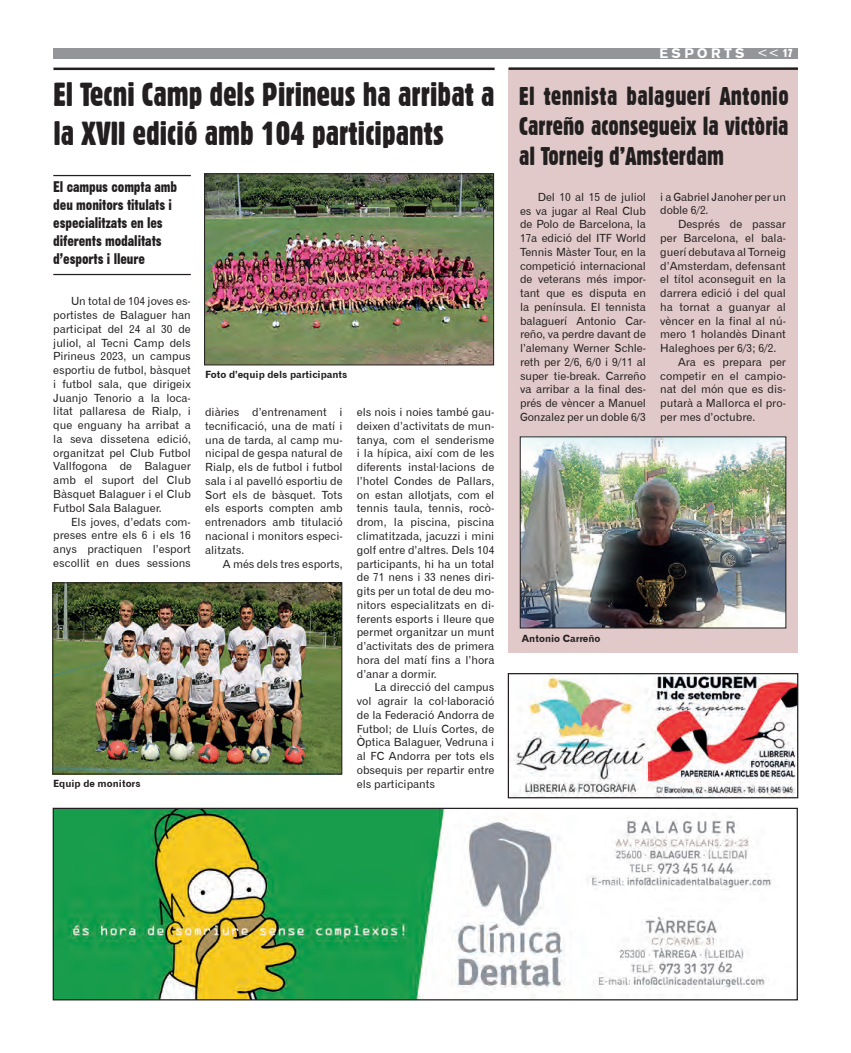
<style>
.page{position:relative;width:851px;height:1053px;background:#fff}
.page>*{position:absolute;margin:0;border:0;box-sizing:border-box;transform-origin:0 0}
.t1{font:32.5px/39px "Gothic 821 Condensed BT";color:#231f20}
.t2{font:25px/30px "Gothic 821 Condensed BT";color:#231f20;text-align:justify}
.t3{font:15px/18px "Gothic No 13 BT";letter-spacing:-.005em;color:#231f20}
.t4{font:13.75px "Gothic 725 BT Black A";letter-spacing:.25em;color:#fff}
.t5{font:11.25px/13.8px "Gothic 720 BT Roman B";color:#231f20;text-align:justify}
.t6{font:10px "Gothic 720 BT Bold B";color:#231f20}
.s1{font-family:"Gothic 720 BT Roman B"}
.s2{font-family:"Gothic 821 Condensed BT";font-size:11.25px}
</style>
<div class="page">
<div style="left:53px;top:48px;width:744px;height:10px;background:#939598"></div>
<img style="left:55px;top:809px;width:717px;height:189px">
<div style="left:53px;top:807px;width:744px;height:193px;border:1px solid #231f20"></div>
<hr style="left:53px;top:68px;width:441px;height:2px;background:#231f20">
<img style="left:206px;top:176px;width:285px;height:187px">
<div style="left:204px;top:174px;width:289px;height:191px;border:1px solid #231f20"></div>
<hr style="left:53px;top:175px;width:138px;height:1px;background:#231f20">
<hr style="left:53px;top:274px;width:138px;height:1px;background:#231f20">
<img style="left:55px;top:584px;width:285px;height:188px">
<div style="left:53px;top:582px;width:289px;height:192px;border:1px solid #231f20"></div>
<div style="left:508px;top:69px;width:289px;height:583px;background:#e0c9c8"></div>
<hr style="left:508px;top:67px;width:289px;height:3px;background:#231f20">
<img style="left:522px;top:438px;width:261px;height:188px">
<div style="left:520px;top:436px;width:265px;height:192px;border:1px solid #231f20"></div>
<img style="left:509px;top:675px;width:287px;height:121px">
<div style="left:507px;top:673px;width:291px;height:125px;border:1px solid #231f20"></div>
<p class="t1" style="left:53px;top:75px;width:442px">El Tecni Camp dels Pirineus ha arribat a la XVII edició amb 104 participants</p>
<p class="t3" style="left:53px;top:177px;width:125px">El campus compta amb deu monitors titulats i especialitzats en les</p>
<p class="t3" style="left:53px;top:231px;width:110px">diferents modalitats</p>
<p class="t3" style="left:53px;top:249px;width:93px">d’esports i lleure</p>
<p class="t5" style="left:53px;top:294px;width:139px;text-indent:18px">Un total de 104 joves es&shy;portistes de Balaguer han participat del 24 al 30 de juliol, al Tecni Camp dels Pirineus 2023, un campus esportiu de futbol, bàsquet i futbol sala, que dirigeix Juanjo Tenorio a la loca&shy;litat pallaresa de Rialp, i que enguany ha arribat a la seva dissetena edició, organitzat pel Club Futbol Vallfogona de Balaguer amb el suport del Club Bàsquet Balaguer i el Club Futbol Sala Balaguer.</p>
<p class="t5" style="left:53px;top:514px;width:139px;text-indent:18px">Els joves, d’edats com&shy;preses entre els 6 i els 16 anys practiquen l’esport escollit en dues sessions</p>
<p class="t6" style="left:53px;top:777px;width:89px">Equip de monitors</p>
<p class="t6" style="left:205px;top:368px;width:144px">Foto d’equip dels participants</p>
<p class="t5" style="left:205px;top:405px;width:139px">diàries d’entrenament i tecnificació, una de matí i una de tarda, al camp mu&shy;nicipal de gespa natural de Rialp, els de futbol i futbol sala i al pavelló esportiu de Sort els de bàsquet. Tots els esports compten amb entrenadors amb titulació nacional i monitors especi&shy;alitzats.</p>
<p class="t5" style="left:223px;top:556px;width:121px">A més dels tres esports,</p>
<p class="t5" style="left:357px;top:405px;width:139px">els nois i noies també gau&shy;deixen d’activitats de mun&shy;tanya, com el senderisme i la hípica, així com de les diferents instal·lacions de l’hotel Condes de Pallars, on estan allotjats, com el tennis taula, tennis, rocò&shy;drom, la piscina, piscina climatitzada, jacuzzi i mini golf entre d’altres. Dels 104 participants, hi ha un total de 71 nens i 33 nenes diri&shy;gits per un total de deu mo&shy;nitors especialitzats en di&shy;ferents esports i lleure que permet organitzar un munt d’activitats des de primera hora del matí fins a l’hora d’anar a dormir.</p>
<p class="t5" style="left:357px;top:680px;width:139px;text-indent:18px">La direcció del campus vol agrair la col·laboració de la Federació Andorra de Futbol; de Lluís Cortes, de Òptica Balaguer, Vedruna i al FC Andorra per tots els obsequis per repartir entre els participants</p>
<p class="t4" style="left:659px;top:44px;width:135px">ESPORTS <span class="s1">&lt;&lt;</span><span class="s2">17</span></p>
<p class="t2" style="left:519px;top:81px;width:271px">El tennista balaguerí Antonio Carreño aconsegueix la victòria al Torneig d’Amsterdam</p>
<p class="t5" style="left:520px;top:190px;width:127px;text-indent:18px">Del 10 al 15 de juliol es va jugar al Real Club de Polo de Barcelona, la 17a edició del ITF World Tennis Màster Tour, en la competició internacional de veterans més impor&shy;tant que es disputa en la península. El tennista balaguerí Antonio Car&shy;reño, va perdre davant de l’alemany Werner Schle&shy;reth per 2/6, 6/0 i 9/11 al super tie-break. Carreño va arribar a la final des&shy;prés de vèncer a Manuel Gonzalez per un doble 6/3</p>
<p class="t5" style="left:660px;top:190px;width:127px">i a Gabriel Janoher per un doble 6/2.</p>
<p class="t5" style="left:660px;top:217px;width:127px;text-indent:18px">Després de passar per Barcelona, el bala&shy;guerí debutava al Torneig d’Amsterdam, defensant el títol aconseguit en la darrera edició i del qual ha tornat a guanyar al vèncer en la final al nú&shy;mero 1 holandès Dinant Haleghoes per 6/3; 6/2.</p>
<p class="t5" style="left:660px;top:355px;width:127px;text-indent:18px">Ara es prepara per competir en el campio&shy;nat del món que es dis&shy;putarà a Mallorca el pro&shy;per mes d’octubre.</p>
<p class="t6" style="left:522px;top:632px;width:80px">Antonio Carreño</p>
</div>
